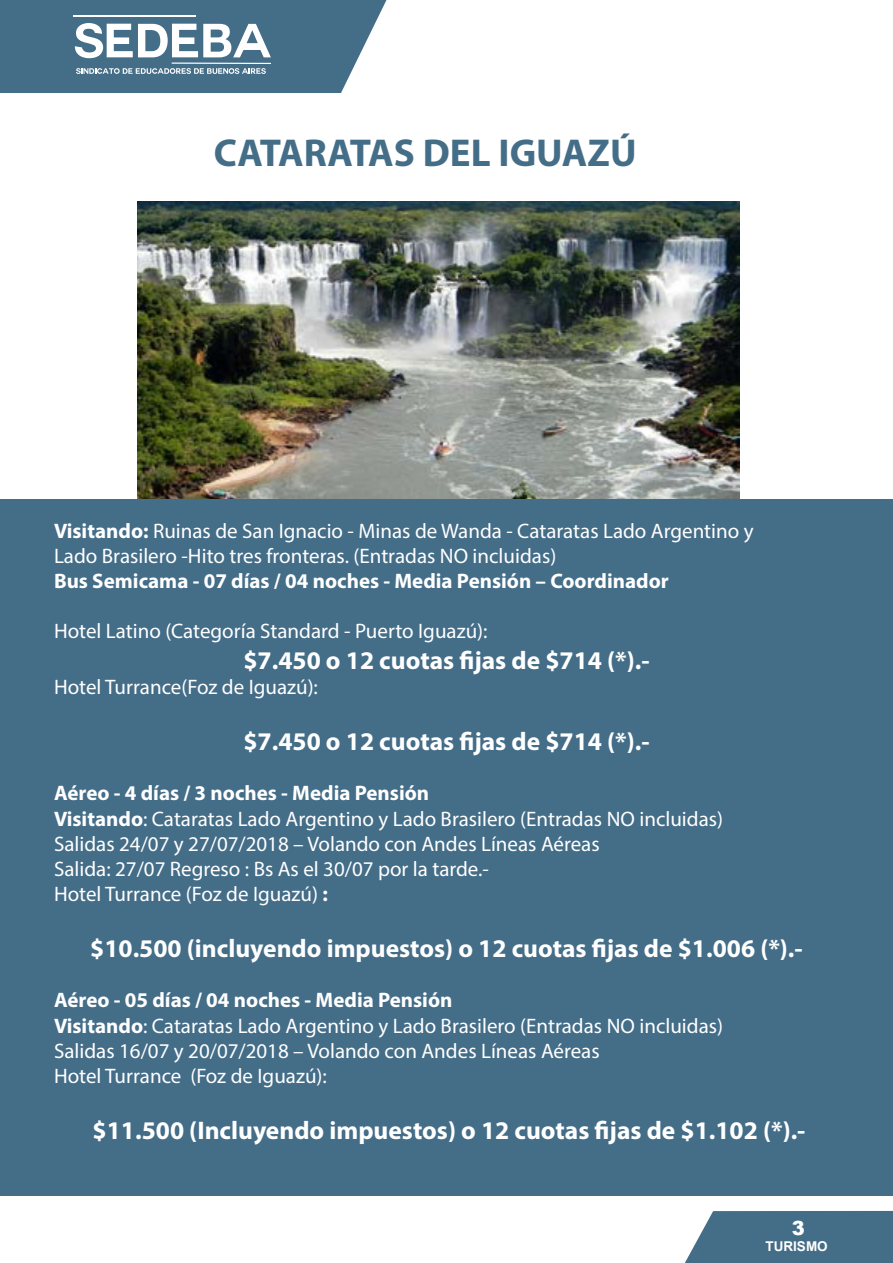
<style>
.page{position:relative;width:893px;height:1263px;background:#fff}
.page>*{position:absolute;margin:0;border:0;box-sizing:border-box;transform-origin:0 0}
.t1{font:700 39px "Myriad Pro";color:#446d88}
.t2{font:700 25.5px "Myriad Pro";color:#fff}
.t3{font:21px/25.2px "Myriad Pro";color:#fff}
.t4{font:700 21px "Myriad Pro";color:#fff}
.t5{font:900 19.5px "Arial";color:#fff}
.t6{font:700 13.5px "Arial";color:#fff}
.s1{font-weight:700}
</style>
<div class="page">
<svg style="left:685px;top:1211px;width:208px;height:52px;background:#517790"></svg>
<img style="left:137px;top:201px;width:603px;height:298px">
<div style="left:0;top:499px;width:893px;height:696px;background:#446d88"></div>
<svg style="left:0;top:0;width:386px;height:93px"></svg>
<hr style="left:172px;top:63px;width:99px;height:1px;background:#fff">
<h1 class="t1" style="left:214px;top:127px;width:424px">CATARATAS DEL IGUAZÚ</h1>
<p class="t3" style="left:54px;top:518px;width:701px"><span class="s1">Visitando:</span> Ruinas de San Ignacio - Minas de Wanda - Cataratas Lado Argentino y<br>Lado Brasilero -Hito tres fronteras. (Entradas NO incluidas)</p>
<p class="t4" style="left:54px;top:567px;width:616px">Bus Semicama - 07 días / 04 noches - Media Pensión – Coordinador</p>
<p class="t3" style="left:54px;top:618px;width:435px">Hotel Latino (Categoría Standard - Puerto Iguazú):</p>
<p class="t2" style="left:243px;top:644px;width:408px">$7.450 o 12 cuotas fijas de $714 (*).-</p>
<p class="t3" style="left:54px;top:674px;width:265px">Hotel Turrance(Foz de Iguazú):</p>
<p class="t2" style="left:243px;top:725px;width:408px">$7.450 o 12 cuotas fijas de $714 (*).-</p>
<p class="t3" style="left:54px;top:780px;width:671px"><span class="s1">Aéreo - 4 días / 3 noches - Media Pensión<br>Visitando</span>: Cataratas Lado Argentino y Lado Brasilero (Entradas NO incluidas)<br>Salidas 24/07 y 27/07/2018 – Volando con Andes Líneas Aéreas<br>Salida: 27/07 Regreso : Bs As el 30/07 por la tarde.-<br>Hotel Turrance (Foz de Iguazú) <span class="s1">:</span></p>
<p class="t2" style="left:90px;top:932px;width:714px">$10.500 (incluyendo impuestos) o 12 cuotas fijas de $1.006 (*).-</p>
<p class="t3" style="left:54px;top:987px;width:671px"><span class="s1">Aéreo - 05 días / 04 noches - Media Pensión<br>Visitando</span>: Cataratas Lado Argentino y Lado Brasilero (Entradas NO incluidas)<br>Salidas 16/07 y 20/07/2018 – Volando con Andes Líneas Aéreas<br>Hotel Turrance (Foz de Iguazú):</p>
<p class="t2" style="left:93px;top:1113px;width:714px">$11.500 (Incluyendo impuestos) o 12 cuotas fijas de $1.102 (*).-</p>
<p class="t5" style="left:792px;top:1214px;width:15px">3</p>
<p class="t6" style="left:765px;top:1237px;width:64px">TURISMO</p>
</div>
